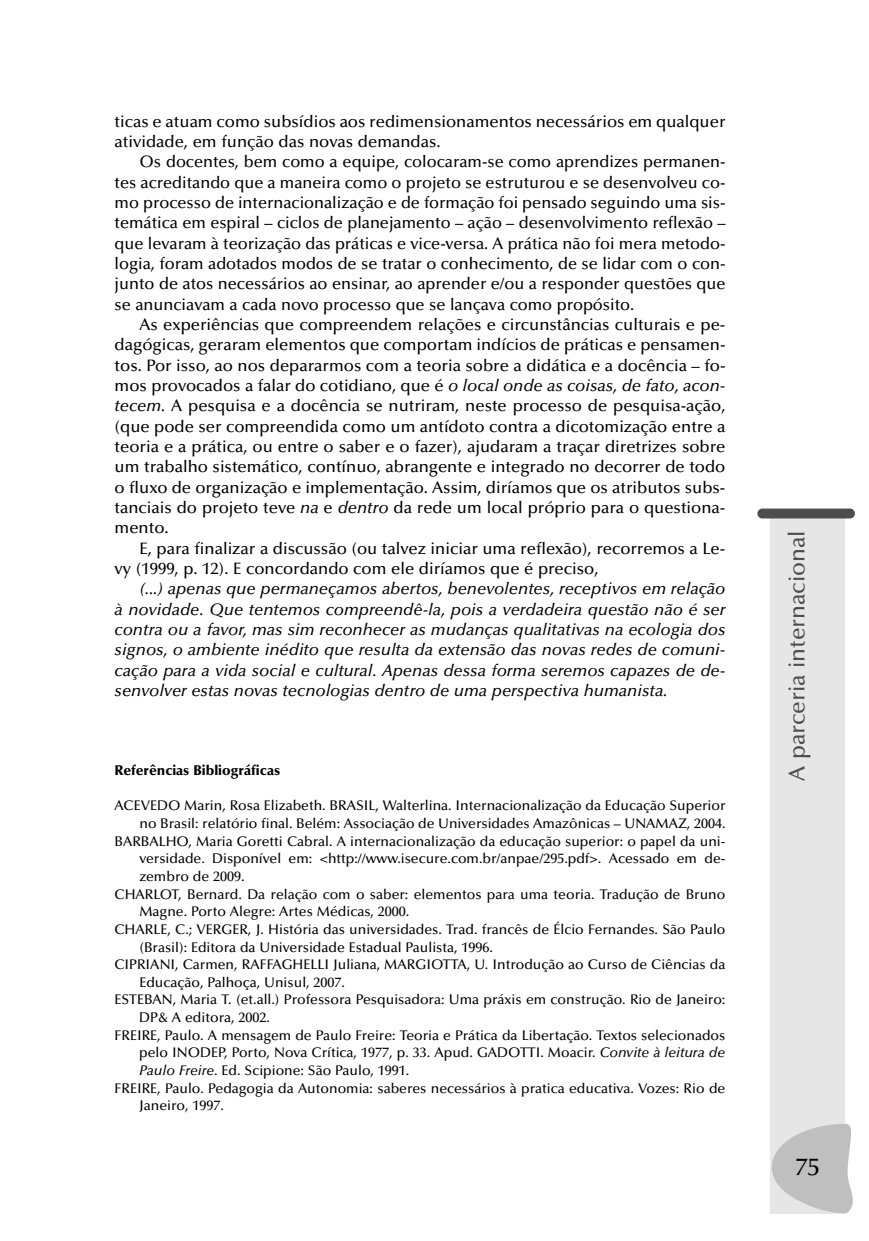
<style>
.page{position:relative;width:869px;height:1241px;background:#fff}
.page>*{position:absolute;margin:0;border:0;box-sizing:border-box;transform-origin:0 0}
.t1{font:500 24.5px "Optima";color:#000}
.t2{font:500 22.75px "Optima";color:#4d4d4d}
.t3{font:500 16.62px "Optima";color:#000}
.t4{font:italic 500 16.62px "Optima";color:#000}
.t5{font:500 14px "Optima";color:#000}
.t6{font:900 14px "Optima";color:#000}
.s1{font-style:italic}
</style>
<div class="page">
<div style="left:770px;top:516px;width:74px;height:697px;background:#e6e6e6"></div>
<div style="left:757px;top:508px;width:97px;height:10px;background:#4d4d4d;border-radius:5px"></div>
<svg style="left:772px;top:1123px;width:81px;height:89px"></svg>
<p class="t3" style="left:115px;top:115px;width:612px">ticas e atuam como subsídios aos redimensionamentos necessários em qualquer</p>
<p class="t3" style="left:115px;top:135px;width:327px">atividade, em função das novas demandas.</p>
<p class="t3" style="left:139px;top:155px;width:587px">Os docentes, bem como a equipe, colocaram-se como aprendizes permanen-</p>
<p class="t3" style="left:115px;top:175px;width:612px">tes acreditando que a maneira como o projeto se estruturou e se desenvolveu co-</p>
<p class="t3" style="left:115px;top:196px;width:612px">mo processo de internacionalização e de formação foi pensado seguindo uma sis-</p>
<p class="t3" style="left:115px;top:216px;width:612px">temática em espiral – ciclos de planejamento – ação – desenvolvimento reflexão –</p>
<p class="t3" style="left:115px;top:236px;width:612px">que levaram à teorização das práticas e vice-versa. A prática não foi mera metodo-</p>
<p class="t3" style="left:115px;top:257px;width:612px">logia, foram adotados modos de se tratar o conhecimento, de se lidar com o con-</p>
<p class="t3" style="left:115px;top:277px;width:612px">junto de atos necessários ao ensinar, ao aprender e/ou a responder questões que</p>
<p class="t3" style="left:115px;top:297px;width:521px">se anunciavam a cada novo processo que se lançava como propósito.</p>
<p class="t3" style="left:139px;top:318px;width:587px">As experiências que compreendem relações e circunstâncias culturais e pe-</p>
<p class="t3" style="left:115px;top:338px;width:612px">dagógicas, geraram elementos que comportam indícios de práticas e pensamen-</p>
<p class="t3" style="left:115px;top:358px;width:612px">tos. Por isso, ao nos depararmos com a teoria sobre a didática e a docência – fo-</p>
<p class="t3" style="left:115px;top:379px;width:612px">mos provocados a falar do cotidiano, que é <span class="s1">o local onde as coisas, de fato, acon-</span></p>
<p class="t3" style="left:115px;top:399px;width:612px"><span class="s1">tecem.</span> A pesquisa e a docência se nutriram, neste processo de pesquisa-ação,</p>
<p class="t3" style="left:115px;top:419px;width:612px">(que pode ser compreendida como um antídoto contra a dicotomização entre a</p>
<p class="t3" style="left:115px;top:440px;width:612px">teoria e a prática, ou entre o saber e o fazer), ajudaram a traçar diretrizes sobre</p>
<p class="t3" style="left:115px;top:460px;width:612px">um trabalho sistemático, contínuo, abrangente e integrado no decorrer de todo</p>
<p class="t3" style="left:115px;top:480px;width:612px">o fluxo de organização e implementação. Assim, diríamos que os atributos subs-</p>
<p class="t3" style="left:115px;top:500px;width:612px">tanciais do projeto teve <span class="s1">na</span> e <span class="s1">dentro</span> da rede um local próprio para o questiona-</p>
<p class="t3" style="left:114px;top:521px;width:56px">mento.</p>
<p class="t3" style="left:139px;top:541px;width:587px">E, para finalizar a discussão (ou talvez iniciar uma reflexão), recorremos a Le-</p>
<p class="t3" style="left:114px;top:561px;width:485px">vy (1999, p. 12). E concordando com ele diríamos que é preciso,</p>
<p class="t4" style="left:139px;top:582px;width:587px">(...) apenas que permaneçamos abertos, benevolentes, receptivos em relação</p>
<p class="t4" style="left:114px;top:602px;width:612px">à novidade. Que tentemos compreendê-la, pois a verdadeira questão não é ser</p>
<p class="t4" style="left:114px;top:622px;width:612px">contra ou a favor, mas sim reconhecer as mudanças qualitativas na ecologia dos</p>
<p class="t4" style="left:114px;top:643px;width:612px">signos, o ambiente inédito que resulta da extensão das novas redes de comuni-</p>
<p class="t4" style="left:114px;top:663px;width:612px">cação para a vida social e cultural. Apenas dessa forma seremos capazes de de-</p>
<p class="t4" style="left:114px;top:683px;width:554px">senvolver estas novas tecnologias dentro de uma perspectiva humanista.</p>
<p class="t6" style="left:115px;top:764px;width:167px">Referências Bibliográficas</p>
<p class="t5" style="left:115px;top:800px;width:612px">ACEVEDO Marin, Rosa Elizabeth. BRASIL, Walterlina. Internacionalização da Educação Superior</p>
<p class="t5" style="left:139px;top:817px;width:587px">no Brasil: relatório final. Belém: Associação de Universidades Amazônicas – UNAMAZ, 2004.</p>
<p class="t5" style="left:114px;top:835px;width:612px">BARBALHO, Maria Goretti Cabral. A internacionalização da educação superior: o papel da uni-</p>
<p class="t5" style="left:139px;top:853px;width:587px">versidade. Disponível em: &lt;http://www.isecure.com.br/anpae/295.pdf&gt;. Acessado em de-</p>
<p class="t5" style="left:139px;top:870px;width:107px">zembro de 2009.</p>
<p class="t5" style="left:114px;top:888px;width:612px">CHARLOT, Bernard. Da relação com o saber: elementos para uma teoria. Tradução de Bruno</p>
<p class="t5" style="left:139px;top:905px;width:271px">Magne. Porto Alegre: Artes Médicas, 2000.</p>
<p class="t5" style="left:114px;top:923px;width:612px">CHARLE, C.; VERGER, J. História das universidades. Trad. francês de Élcio Fernandes. São Paulo</p>
<p class="t5" style="left:139px;top:941px;width:355px">(Brasil): Editora da Universidade Estadual Paulista, 1996.</p>
<p class="t5" style="left:114px;top:958px;width:612px">CIPRIANI, Carmen, RAFFAGHELLI Juliana, MARGIOTTA, U. Introdução ao Curso de Ciências da</p>
<p class="t5" style="left:139px;top:976px;width:207px">Educação, Palhoça, Unisul, 2007.</p>
<p class="t5" style="left:114px;top:994px;width:612px">ESTEBAN, Maria T. (et.all.) Professora Pesquisadora: Uma práxis em construção. Rio de Janeiro:</p>
<p class="t5" style="left:139px;top:1011px;width:132px">DP&amp; A editora, 2002.</p>
<p class="t5" style="left:114px;top:1029px;width:612px">FREIRE, Paulo. A mensagem de Paulo Freire: Teoria e Prática da Libertação. Textos selecionados</p>
<p class="t5" style="left:139px;top:1046px;width:587px">pelo INODEP, Porto, Nova Crítica, 1977, p. 33. Apud. GADOTTI. Moacir. <span class="s1">Convite à leitura de</span></p>
<p class="t5" style="left:139px;top:1064px;width:271px"><span class="s1">Paulo Freire</span>. Ed. Scipione: São Paulo, 1991.</p>
<p class="t5" style="left:114px;top:1082px;width:612px">FREIRE, Paulo. Pedagogia da Autonomia: saberes necessários à pratica educativa. Vozes: Rio de</p>
<p class="t5" style="left:139px;top:1099px;width:86px">Janeiro, 1997.</p>
<p class="t2" style="left:787px;top:780px;width:252px;rotate:-90deg">A parceria internacional</p>
<p class="t1" style="left:795px;top:1156px;width:26px">75</p>
</div>
